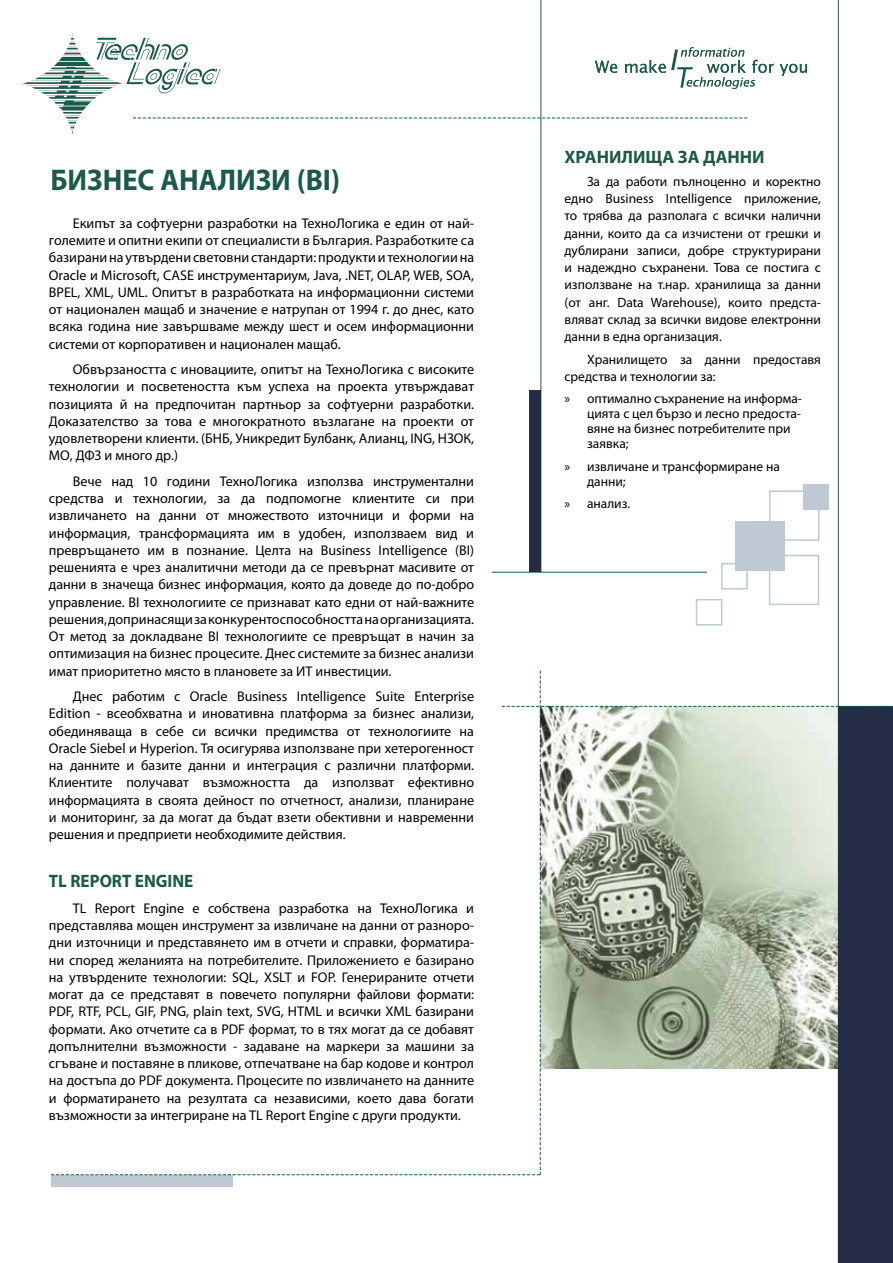
<style>
.page{position:relative;width:893px;height:1263px;background:#fff}
.page>*{position:absolute;margin:0;border:0;box-sizing:border-box;transform-origin:0 0}
.t1{font:700 30px "Myriad Pro";color:#1c5949;scale:.95 1}
.t2{font:700 18px "Myriad Pro";color:#1c5949}
.t3{font:700 18px "Myriad Pro";color:#1c5949;scale:.95 1}
.t4{font:14.1px/17.2px "Myriad Pro";color:#000;text-align:justify}
.t5{font:13.5px/17.2px "Myriad Pro";color:#000}
</style>
<div class="page">
<svg style="left:780px;top:64px;width:27px;height:12px"></svg>
<hr style="left:541px;top:0;width:1px;height:572px;background:#1c5949">
<hr style="left:492px;top:572px;width:215px;height:1px;background:#1c5949">
<div style="left:529px;top:390px;width:12px;height:182px;background:#242c46"></div>
<div style="left:696px;top:599px;width:26px;height:26px;border:2px solid #bec9d3"></div>
<div style="left:721px;top:563px;width:27px;height:26px;border:2px solid #bec9d3"></div>
<div style="left:804px;top:484px;width:25px;height:25px;background:#bec9d3"></div>
<div style="left:769px;top:555px;width:50px;height:50px;border:2px solid #bec9d3"></div>
<div style="left:769px;top:490px;width:50px;height:51px;border:2px solid #bec9d3"></div>
<div style="left:735px;top:522px;width:49px;height:49px;background:#bec9d3"></div>
<svg style="left:22px;top:33px;width:752px;height:100px"></svg>
<div style="left:51px;top:1175px;width:182px;height:12px;background:#bec9d3"></div>
<hr style="left:838px;top:0;width:1px;height:1263px;background:#1c5949">
<div style="left:838px;top:707px;width:55px;height:556px;background:#242c46"></div>
<svg style="left:51px;top:670px;width:842px;height:505px"></svg>
<h1 class="t1" style="left:50px;top:161px;width:306px">БИЗНЕС АНАЛИЗИ (BI)</h1>
<p class="t4" style="left:49px;top:214px;width:427px;text-indent:24px">Екипът за софтуерни разработки на ТехноЛогика е един от най&shy;големите и опитни екипи от специалисти в България. Разработките са базирани на утвърдени световни стандарти: продукти и технологии на Oracle и Microsoft, CASE инструментариум, Java, .NET, OLAP, WEB, SOA, BPEL, XML, UML. Опитът в разработката на информационни системи от национален мащаб и значение е натрупан от 1994 г. до днес, като всяка година ние завършваме между шест и осем информационни системи от корпоративен и национален мащаб.</p>
<p class="t4" style="left:49px;top:361px;width:427px;text-indent:24px">Обвързаността с иновациите, опитът на ТехноЛогика с високите технологии и посветеността към успеха на проекта утвърждават позицията й на предпочитан партньор за софтуерни разработки.<br>Доказателство за това е многократното възлагане на проекти от удовлетворени клиенти. (БНБ, Уникредит Булбанк, Алианц, ING, НЗОК, МО, ДФЗ и много др.)</p>
<p class="t4" style="left:49px;top:472px;width:427px;text-indent:24px">Вече над 10 години ТехноЛогика използва инструментални средства и технологии, за да подпомогне клиентите си при извличането на данни от множеството източници и форми на информация, трансформацията им в удобен, използваем вид и превръщането им в познание. Целта на Business Intelligence (BI) решенията е чрез аналитични методи да се превърнат масивите от данни в значеща бизнес информация, която да доведе до по-добро управление. BI технологиите се признават като едни от най-важните решения, допринасящи за конкурентоспособността на организацията.<br>От метод за докладване BI технологиите се превръщат в начин за оптимизация на бизнес процесите. Днес системите за бизнес анализи имат приоритетно място в плановете за ИТ инвестиции.</p>
<p class="t4" style="left:49px;top:688px;width:427px;text-indent:24px">Днес работим с Oracle Business Intelligence Suite Enterprise Edition - всеобхватна и иновативна платформа за бизнес анализи, обединяваща в себе си всички предимства от технологиите на Oracle Siebel и Hyperion. Тя осигурява използване при хетерогенност на данните и базите данни и интеграция с различни платформи.<br>Клиентите получават възможността да използват ефективно информацията в своята дейност по отчетност, анализи, планиране и мониторинг, за да могат да бъдат взети обективни и навременни решения и предприети необходимите действия.</p>
<p class="t3" style="left:49px;top:869px;width:153px">TL REPORT ENGINE</p>
<p class="t4" style="left:49px;top:899px;width:427px;text-indent:24px">TL Report Engine е собствена разработка на ТехноЛогика и представлява мощен инструмент за извличане на данни от разноро&shy;дни източници и представянето им в отчети и справки, форматира&shy;ни според желанията на потребителите. Приложението е базирано на утвърдените технологии: SQL, XSLT и FOP. Генерираните отчети могат да се представят в повечето популярни файлови формати:<br>PDF, RTF, PCL, GIF, PNG, plain text, SVG, HTML и всички XML базирани формати. Ако отчетите са в PDF формат, то в тях могат да се добавят допълнителни възможности - задаване на маркери за машини за сгъване и поставяне в пликове, отпечатване на бар кодове и контрол на достъпа до PDF документа. Процесите по извличането на данните и форматирането на резултата са независими, което дава богати възможности за интегриране на TL Report Engine с други продукти.</p>
<p class="t2" style="left:564px;top:146px;width:202px">ХРАНИЛИЩА ЗА ДАННИ</p>
<p class="t5" style="left:564px;top:173px;width:258px;text-align:justify;text-indent:23px">За да работи пълноценно и коректно едно Business Intelligence приложение, то трябва да разполага с всички налични данни, които да са изчистени от грешки и дублирани записи, добре структурирани и надеждно съхранени. Това се постига с използване на т.нар. хранилища за данни (от анг. Data Warehouse), които предста&shy;вляват склад за всички видове електронни данни в една организация.</p>
<p class="t5" style="left:564px;top:350px;width:258px;text-indent:23px">Хранилището за данни предоставя средства и технологии за:</p>
<p class="t5" style="left:587px;top:391px;width:216px;line-height:15px;text-indent:-23px">» оптимално съхранение на информа&shy;цията с цел бързо и лесно предоста&shy;вяне на бизнес потребителите при заявка;</p>
<p class="t5" style="left:587px;top:459px;width:194px;line-height:15px;text-indent:-23px">» извличане и трансформиране на данни;</p>
<p class="t5" style="left:564px;top:495px;width:67px">» анализ.</p>
</div>
